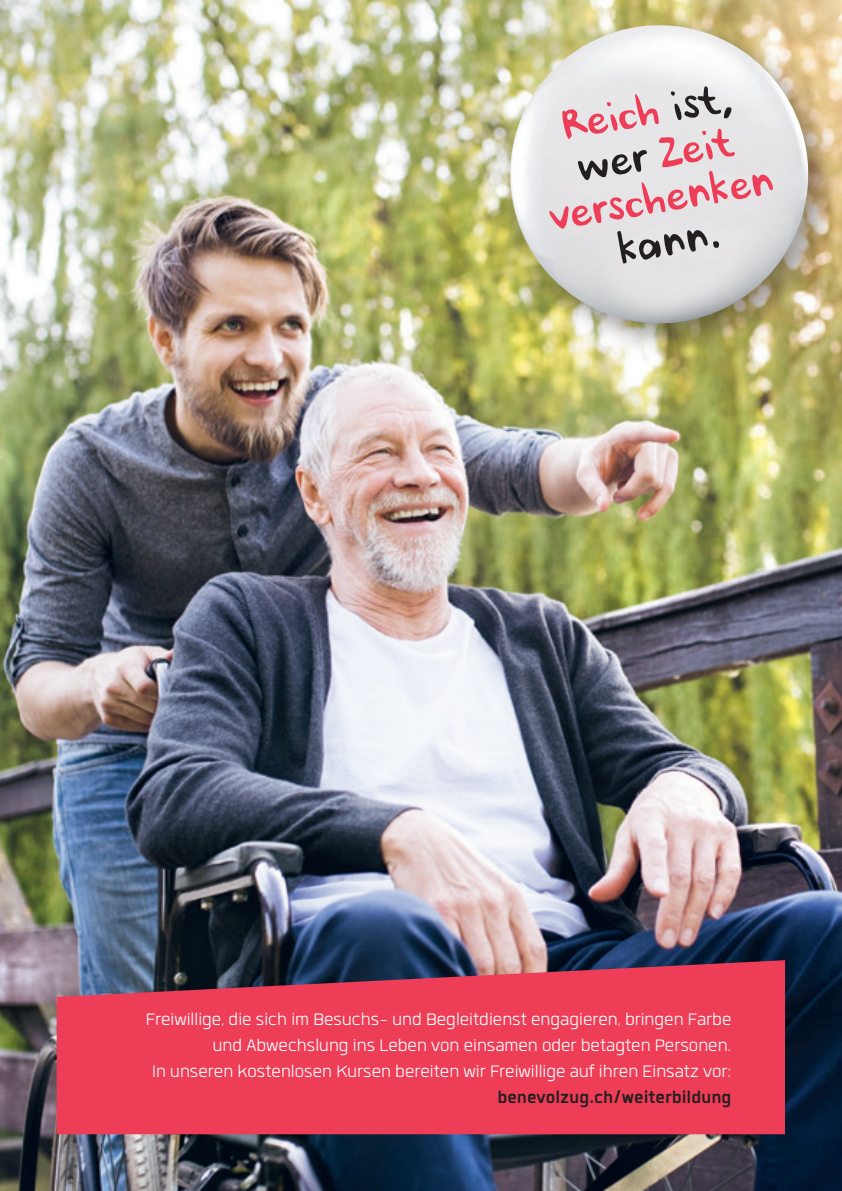
<style>
.page{position:relative;width:842px;height:1191px;background:#fff}
.page>*{position:absolute;margin:0;border:0;box-sizing:border-box;transform-origin:0 0}
.t1{font:44px/44px "Ursula Handschrift";color:#ee3d56;text-align:center}
.t2{font:44px "Ursula Handschrift";color:#231f20}
.t3{font:300 23px/26px "Quan";color:#fff;text-align:right}
.t4{font:700 23px "Quan";color:#231f20}
.s1{color:#231f20}
</style>
<div class="page">
<img style="left:0;top:0;width:842px;height:1191px">
<div style="left:502px;top:18px;width:340px;height:339px;background:#231f20;opacity:.4"></div>
<img style="left:510px;top:25px;width:298px;height:298px;border-radius:149px">
<svg style="left:57px;top:960px;width:728px;height:174px;background:#da3d56"></svg>
<h1 class="t1" style="left:531px;top:109px;width:228px;rotate:-9deg">Reich <span class="s1">ist, wer</span> Zeit verschenken</h1>
<h1 class="t2" style="left:612px;top:224px;width:104px;rotate:-9deg">kann.</h1>
<p class="t3" style="left:146px;top:1006px;width:587px">Freiwillige, die sich im Besuchs- und Begleitdienst engagieren, bringen Farbe und Abwechslung ins Leben von einsamen oder betagten Personen.<br>In unseren kostenlosen Kursen bereiten wir Freiwillige auf ihren Einsatz vor:</p>
<p class="t4" style="left:497px;top:1086px;width:236px">benevolzug.ch/weiterbildung</p>
</div>
